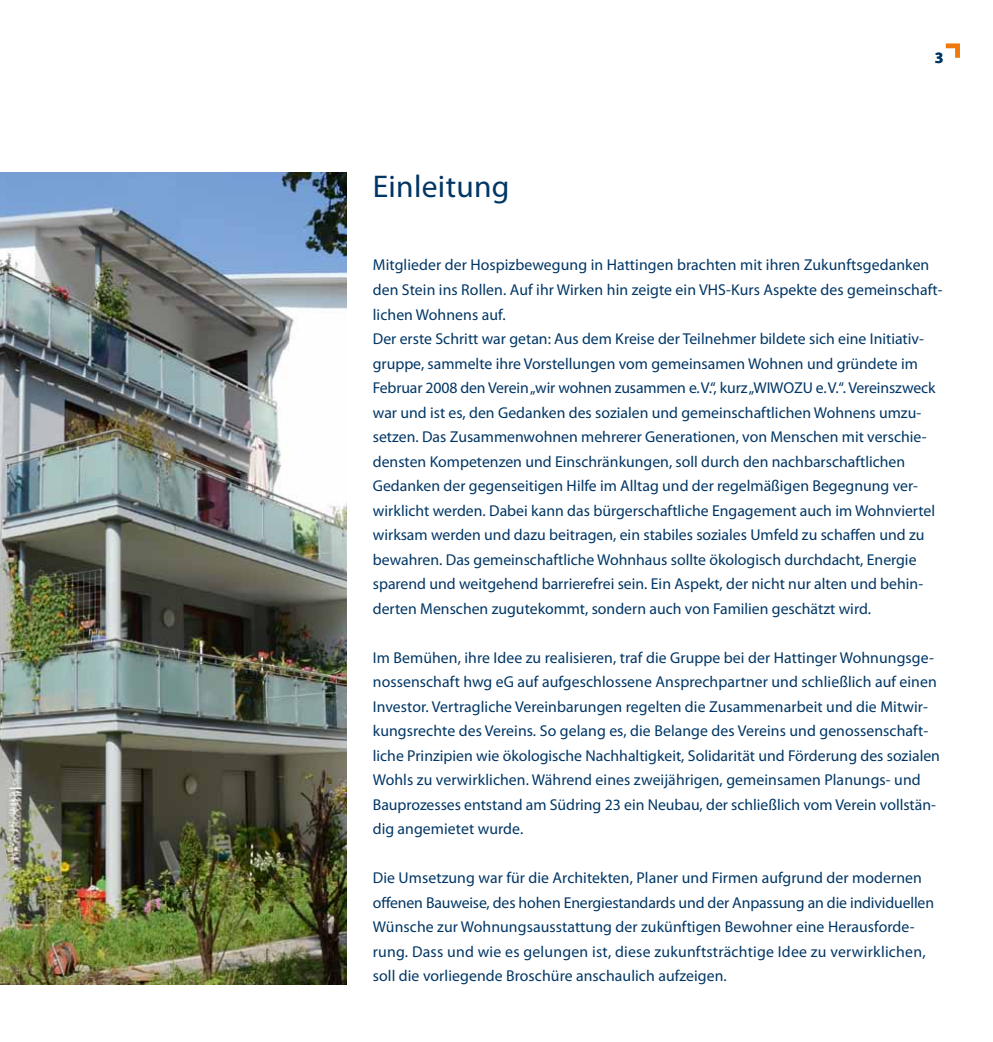
<style>
.page{position:relative;width:993px;height:1042px;background:#fff}
.page>*{position:absolute;margin:0;border:0;box-sizing:border-box;transform-origin:0 0}
.t1{font:31.5px "Myriad Pro";letter-spacing:.01em;color:#003665}
.t2{font:15.75px/24.5px "Myriad Pro";color:#003665}
.t3{font:700 15.75px "Myriad Pro";color:#003665}
</style>
<div class="page">
<svg style="left:945px;top:44px;width:14px;height:14px"></svg>
<img style="left:1px;top:172px;width:345px;height:812px">
<h1 class="t1" style="left:372px;top:167px;width:138px">Einleitung</h1>
<p class="t3" style="left:934px;top:48px;width:10px">3</p>
<p class="t2" style="left:372px;top:253px;width:571px">Mitglieder der Hospizbewegung in Hattingen brachten mit ihren Zukunftsgedanken den Stein ins Rollen. Auf ihr Wirken hin zeigte ein VHS-Kurs Aspekte des gemeinschaft&shy;lichen Wohnens auf.<br>Der erste Schritt war getan: Aus dem Kreise der Teilnehmer bildete sich eine Initiativ&shy;gruppe, sammelte ihre Vorstellungen vom gemeinsamen Wohnen und gründete im Februar 2008 den Verein „wir wohnen zusammen e.V.“, kurz „WIWOZU e.V.“. Vereinszweck war und ist es, den Gedanken des sozialen und gemeinschaftlichen Wohnens umzu&shy;setzen. Das Zusammenwohnen mehrerer Generationen, von Menschen mit verschie&shy;densten Kompetenzen und Einschränkungen, soll durch den nachbarschaftlichen Gedanken der gegenseitigen H ilfe im Alltag und der regelmäßigen Begegnung ver&shy;wirklicht werden. Dabei kann das bürgerschaftliche Engagement auch im Wohnviertel wirksam werden und dazu beitragen, ein stabiles soziales Umfeld zu schaffen und zu bewahren. Das gemeinschaftliche Wohnhaus sollte ökologisch durchdacht, Energie sparend und weitgehend barrierefrei sein. Ein Aspekt, der nicht nur alten und behin&shy;derten Menschen zugutekommt, sondern auch von Familien geschätzt wird.</p>
<p class="t2" style="left:373px;top:645px;width:568px">Im Bemühen, ihre Idee zu realisieren, traf die Gruppe bei der Hattinger Wohnungsge&shy;nossenschaft hwg eG auf aufgeschlossene Ansprechpartner und schließlich auf einen Investor. Vertragliche Vereinbarungen regelten die Zusammenarbeit und die Mitwir&shy;kungsrechte des Vereins. So gelang es, die Belange des Vereins und genossenschaft&shy;liche Prinzipien wie ökologische Nachhaltigkeit, Solidarität und Förderung des sozialen Wohls zu verwirklichen. Während eines zweijährigen, gemeinsamen Planungs- und Bauprozesses entstand am Südring 23 ein Neubau, der schließlich vom Verein vollstän&shy;dig angemietet wurde.</p>
<p class="t2" style="left:373px;top:865px;width:562px">Die Umsetzung war für die Architekten, Planer und Firmen aufgrund der modernen offenen Bauweise, des hohen Energiestandards und der Anpassung an die individuellen Wünsche zur Wohnungsausstattung der zukünftigen Bewohner eine Herausforde&shy;rung. Dass und wie es gelungen ist, diese zukunftsträchtige Idee zu verwirklichen, soll die vorliegende Broschüre anschaulich aufzeigen.</p>
</div>
